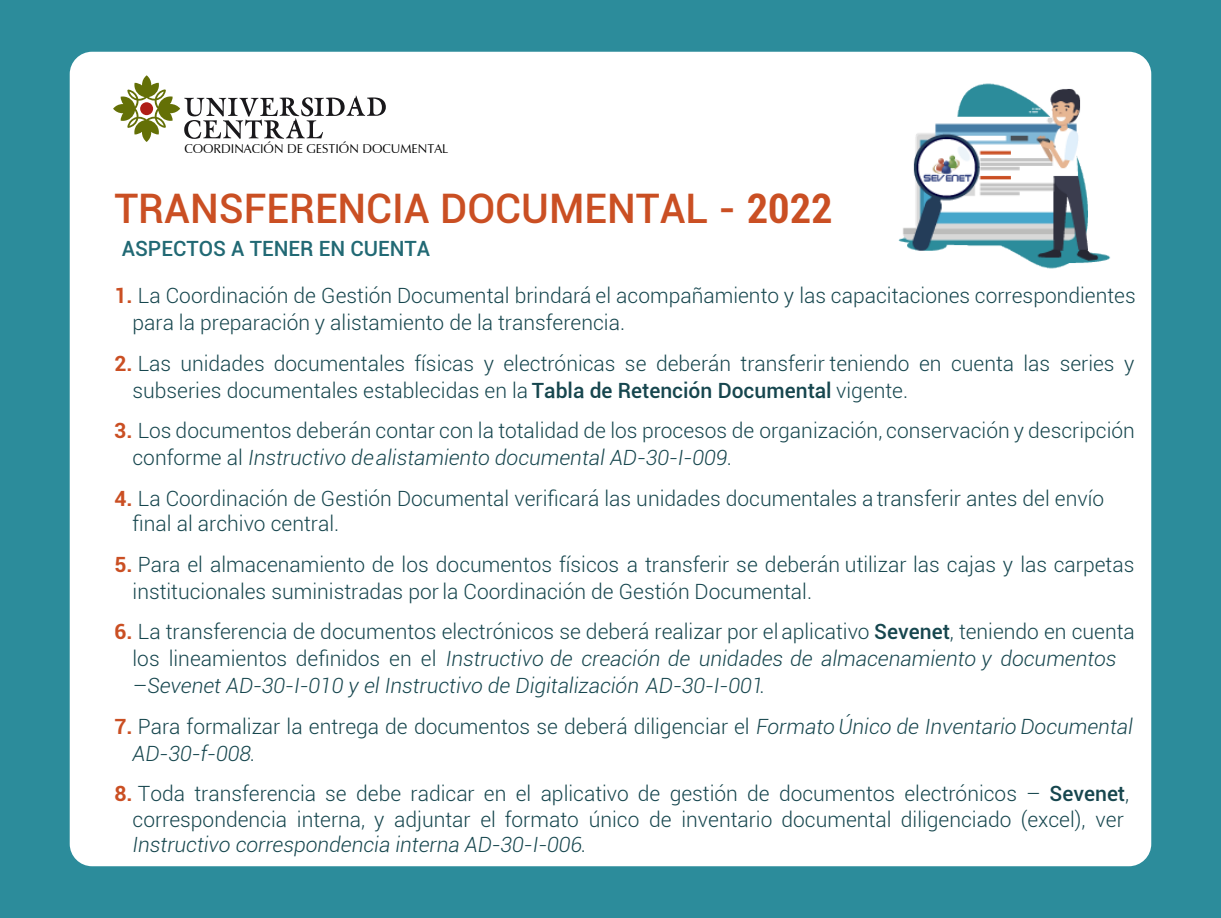
<style>
.page{position:relative;width:1221px;height:918px;background:#fff}
.page>*{position:absolute;margin:0;border:0;box-sizing:border-box;transform-origin:0 0}
.t1{font:500 40.8px "Roboto";color:#ca4f23}
.t2{font:300 21px/27px "Roboto";color:#16464e}
.t3{font:italic 300 21px/27px "Roboto";color:#16464e}
.t4{font:500 21px "Roboto";color:#216974}
.t5{font:12.75px "Zapf Humanist 601 BT";color:#000}
.s1{font-weight:700;font-stretch:condensed}
.s2{font-weight:700;color:#ca4f23}
.s3{font-weight:500}
.s4{font-style:italic}
.s5{font-weight:700;font-style:normal;color:#ca4f23}
.s6{font-style:normal}
.s7{font-weight:500;font-style:normal}
</style>
<div class="page">
<div style="left:0;top:0;width:1220px;height:918px;background:#2c8c9b"></div>
<div style="left:70px;top:52px;width:1081px;height:814px;background:#fff;border-radius:22px"></div>
<img style="left:898px;top:83px;width:213px;height:186px">
<svg style="left:113px;top:75px;width:273px;height:67px"></svg>
<p class="t5" style="left:184px;top:141px;width:266px">COORDINACIÓN DE GESTIÓN DOCUMENTAL</p>
<h1 class="t1" style="left:114px;top:180px;width:719px">TRANSFERENCIA DOCUMENTAL - <span class="s1">2022</span></h1>
<p class="t4" style="left:122px;top:234px;width:310px">ASPECTOS A TENER EN CUENTA</p>
<p class="t2" style="left:132px;top:282px;width:1004px;text-indent:-18px"><span class="s2">1.</span> La Coordinación de Gestión Documental brindará el acompañamiento y las capacitaciones correspondientes para la preparación y alistamiento de la transferencia.</p>
<p class="t2" style="left:132px;top:349px;width:1003px;text-indent:-18px"><span class="s2">2.</span> Las unidades documentales físicas y electrónicas se deberán transferir teniendo en cuenta las series y subseries documentales establecidas en la <span class="s3">Tabla de Retención Documental</span> vigente.</p>
<p class="t2" style="left:132px;top:417px;width:1003px;text-indent:-18px"><span class="s2">3.</span> Los documentos deberán contar con la totalidad de los procesos de organización, conservación y descripción conforme al <span class="s4">Instructivo dealistamiento documental AD-30-I-009</span>.</p>
<p class="t2" style="left:132px;top:485px;width:972px;line-height:25.2px;text-indent:-18px"><span class="s2">4.</span> La Coordinación de Gestión Documental verificará las unidades documentales a transferir antes del envío final al archivo central.</p>
<p class="t2" style="left:132px;top:550px;width:1003px;text-indent:-18px"><span class="s2">5.</span> Para el almacenamiento de los documentos físicos a transferir se deberán utilizar las cajas y las carpetas institucionales suministradas por la Coordinación de Gestión Documental.</p>
<p class="t3" style="left:132px;top:618px;width:1003px;text-indent:-18px"><span class="s5">6.</span> <span class="s6">La transferencia de documentos electrónicos se deberá realizar por el aplicativo</span> <span class="s7">Sevenet</span><span class="s6">, teniendo en cuenta los lineamientos definidos en el</span> Instructivo de creación de unidades de almacenamiento y documentos –Sevenet AD-30-I-010 y el Instructivo de Digitalización AD-30-I-001<span class="s6">.</span></p>
<p class="t2" style="left:133px;top:712px;width:1001px;text-indent:-18px"><span class="s2">7.</span> Para formalizar la entrega de documentos se deberá diligenciar el <span class="s4">Formato Único de Inventario Documental<br>AD-30-f-008</span>.</p>
<p class="t2" style="left:132px;top:780px;width:997px;line-height:25.5px;text-indent:-18px"><span class="s2">8.</span> Toda transferencia se debe radicar en el aplicativo de gestión de documentos electrónicos – <span class="s3">Sevenet</span>, correspondencia interna, y adjuntar el formato único de inventario documental diligenciado (excel), ver<br><span class="s4">Instructivo correspondencia interna AD-30-I-006</span>.</p>
</div>
